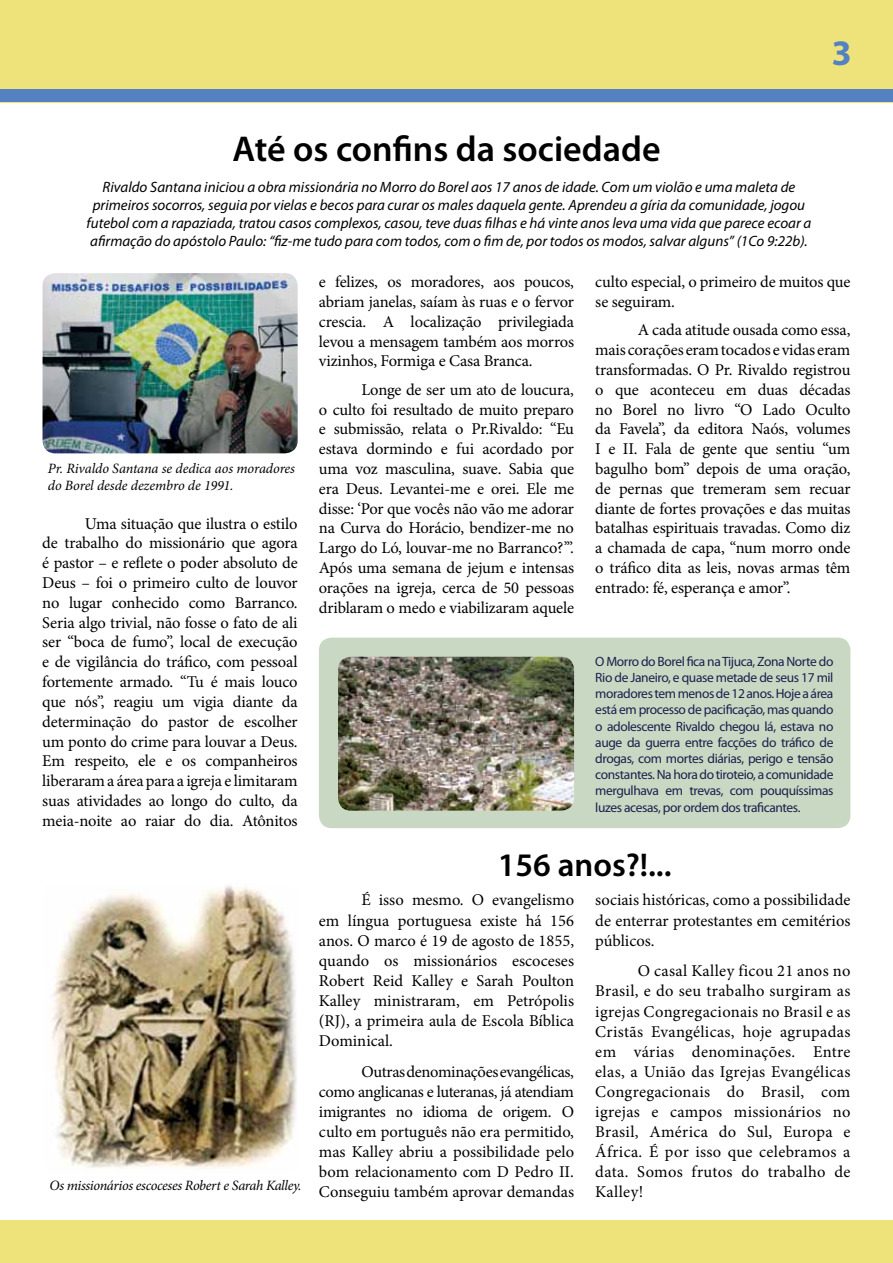
<style>
.page{position:relative;width:893px;height:1263px;background:#fff}
.page>*{position:absolute;margin:0;border:0;box-sizing:border-box;transform-origin:0 0}
.t1{font:600 36px "Myriad Pro";color:#000}
.t2{font:700 36px "Myriad Pro";color:#5481c1}
.t3{font:600 33px "Myriad Pro";color:#000}
.t4{font:16.5px/19.8px "Minion Pro";letter-spacing:-.01em;color:#000;text-align:justify}
.t5{font:italic 15px/18px "Myriad Pro";color:#000;text-align:center}
.t6{font:italic 14.25px/17.1px "Minion Pro";letter-spacing:-.015em;color:#000}
.t7{font:13.5px/16.2px "Myriad Pro";letter-spacing:-.03em;color:#1a1f4d;text-align:justify}
</style>
<div class="page">
<div style="left:0;top:0;width:893px;height:102px;background:#eee37b"></div>
<div style="left:0;top:1220px;width:893px;height:43px;background:#eee37b"></div>
<div style="left:0;top:89px;width:893px;height:13px;background:#5481c1"></div>
<img style="left:43px;top:273px;width:255px;height:180px">
<img style="left:51px;top:886px;width:246px;height:283px">
<div style="left:319px;top:638px;width:531px;height:190px;background:#c9d8c2;border-radius:13px"></div>
<img style="left:338px;top:657px;width:236px;height:154px">
<h1 class="t2" style="left:832px;top:29px;width:21px">3</h1>
<h1 class="t1" style="left:232px;top:126px;width:430px">Até os confins da sociedade</h1>
<p class="t5" style="left:87px;top:178px;width:726px">Rivaldo Santana iniciou a obra missionária no Morro do Borel aos 17 anos de idade. Com um violão e uma maleta de primeiros socorros, seguia por vielas e becos para curar os males daquela gente. Aprendeu a gíria da comunidade, jogou futebol com a rapaziada, tratou casos complexos, casou, teve duas filhas e há vinte anos leva uma vida que parece ecoar a afirmação do apóstolo Paulo: “fiz-me tudo para com todos, com o fim de, por todos os modos, salvar alguns” (1Co 9:22b).</p>
<p class="t6" style="left:48px;top:460px;width:249px">Pr. Rivaldo Santana se dedica aos moradores do Borel desde dezembro de 1991.</p>
<p class="t4" style="left:42px;top:514px;width:257px;text-indent:43px">Uma situação que ilustra o estilo de trabalho do missionário que agora é pastor – e reflete o poder absoluto de Deus – foi o primeiro culto de louvor no lugar conhecido como Barranco.<br>Seria algo trivial, não fosse o fato de ali ser “boca de fumo”, local de execução e de vigilância do tráfico, com pessoal fortemente armado. “Tu é mais louco que nós”, reagiu um vigia diante da determinação do pastor de escolher um ponto do crime para louvar a Deus.<br>Em respeito, ele e os companheiros liberaram a área para a igreja e limitaram suas atividades ao longo do culto, da meia-noite ao raiar do dia. Atônitos</p>
<p class="t6" style="left:50px;top:1177px;width:254px">Os missionários escoceses Robert e Sarah Kalley.</p>
<p class="t4" style="left:319px;top:272px;width:257px">e felizes, os moradores, aos poucos, abriam janelas, saíam às ruas e o fervor crescia. A localização privilegiada levou a mensagem também aos morros vizinhos, Formiga e Casa Branca.</p>
<p class="t4" style="left:319px;top:380px;width:257px;text-indent:43px">Longe de ser um ato de loucura, o culto foi resultado de muito preparo e submissão, relata o Pr.Rivaldo: “Eu estava dormindo e fui acordado por uma voz masculina, suave. Sabia que era Deus. Levantei-me e orei. Ele me disse: ‘Por que vocês não vão me adorar na Curva do Horácio, bendizer-me no Largo do Ló, louvar-me no Barranco?’”.<br>Após uma semana de jejum e intensas orações na igreja, cerca de 50 pessoas driblaram o medo e viabilizaram aquele</p>
<p class="t4" style="left:595px;top:272px;width:257px">culto especial, o primeiro de muitos que se seguiram.</p>
<p class="t4" style="left:595px;top:320px;width:257px;text-indent:43px">A cada atitude ousada como essa, mais corações eram tocados e vidas eram transformadas. O Pr. Rivaldo registrou o que aconteceu em duas décadas no Borel no livro “O Lado Oculto da Favela”, da editora Naós, volumes I e II. Fala de gente que sentiu “um bagulho bom” depois de uma oração, de pernas que tremeram sem recuar diante de fortes provações e das muitas batalhas espirituais travadas. Como diz a chamada de capa, “num morro onde o tráfico dita as leis, novas armas têm entrado: fé, esperança e amor”.</p>
<p class="t7" style="left:595px;top:653px;width:240px">O Morro do Borel fica na Tijuca, Zona Norte do Rio de Janeiro, e quase metade de seus 17 mil moradores tem menos de 12 anos. Hoje a área está em processo de pacificação, mas quando o adolescente Rivaldo chegou lá, estava no auge da guerra entre facções do tráfico de drogas, com mortes diárias, perigo e tensão constantes. Na hora do tiroteio, a comunidade mergulhava em trevas, com pouquíssimas luzes acesas, por ordem dos traficantes.</p>
<h2 class="t3" style="left:498px;top:844px;width:175px">156 anos?!...</h2>
<p class="t4" style="left:319px;top:890px;width:257px;text-indent:43px">É isso mesmo. O evangelismo em língua portuguesa existe há 156 anos. O marco é 19 de agosto de 1855, quando os missionários escoceses Robert Reid Kalley e Sarah Poulton Kalley ministraram, em Petrópolis (RJ), a primeira aula de Escola Bíblica Dominical.</p>
<p class="t4" style="left:319px;top:1062px;width:257px;text-indent:43px">Outras denominações evangélicas, como anglicanas e luteranas, já atendiam imigrantes no idioma de origem. O culto em português não era permitido, mas Kalley abriu a possibilidade pelo bom relacionamento com D Pedro II.<br>Conseguiu também aprovar demandas</p>
<p class="t4" style="left:595px;top:890px;width:257px">sociais históricas, como a possibilidade de enterrar protestantes em cemitérios públicos.</p>
<p class="t4" style="left:595px;top:961px;width:257px;text-indent:43px">O casal Kalley ficou 21 anos no Brasil, e do seu trabalho surgiram as igrejas Congregacionais no Brasil e as Cristãs Evangélicas, hoje agrupadas em várias denominações. Entre elas, a União das Igrejas Evangélicas Congregacionais do Brasil, com igrejas e campos missionários no Brasil, América do Sul, Europa e África. É por isso que celebramos a data. Somos frutos do trabalho de Kalley!</p>
</div>
